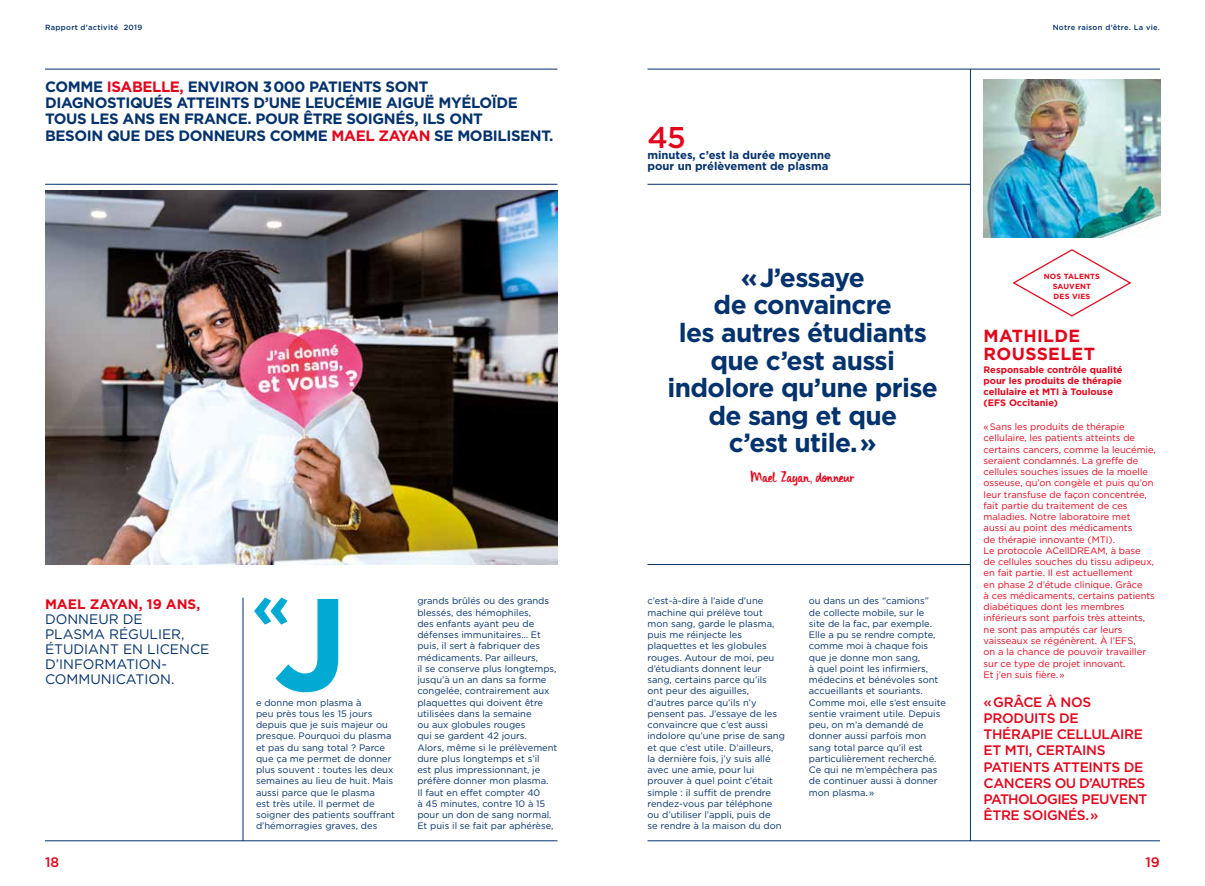
<style>
.page{position:relative;width:1205px;height:886px;background:#fff}
.page>*{position:absolute;margin:0;border:0;box-sizing:border-box;transform-origin:0 0}
.t1{font:700 131.38px "Gotham";color:#00aad3}
.t2{font:700 60px "Gotham";color:#00aad3}
.t3{font:500 30px "Gotham";color:#e3051b}
.t4{font:700 26.25px/27.5px "Gotham";letter-spacing:-.025em;color:#03326c;text-align:center}
.t5{font:700 17.5px/17.5px "Gotham";letter-spacing:.02em;color:#e3051b}
.t6{font:16.25px "DK Uncle Edward";letter-spacing:-.045em;color:#e3051b}
.t7{font:700 15px/16.2px "Gotham";letter-spacing:-.025em;color:#03326c}
.t8{font:500 13.75px/16.2px "Gotham";letter-spacing:-.025em;color:#e3051b}
.t9{font:13.75px/15px "Gotham";color:#03326c}
.t10{font:700 13.75px "Gotham";color:#e3051b}
.t11{font:700 11.25px/11.2px "Gotham";color:#03326c}
.t12{font:9.38px/11.2px "Gotham";color:#03326c}
.t13{font:9.38px/11.2px "Gotham";color:#e3051b}
.t14{font:700 9.38px/11.2px "Gotham";color:#e3051b}
.t15{font:500 7.5px "Gotham";letter-spacing:.04em;color:#03326c}
.t16{font:700 7.5px/10px "Gotham";letter-spacing:.02em;color:#e3051b;text-align:center}
.s1{color:#e3051b}
</style>
<div class="page">
<hr style="left:45px;top:69px;width:512px;height:1px;background:#03326c">
<hr style="left:647px;top:69px;width:513px;height:1px;background:#03326c">
<hr style="left:45px;top:840px;width:512px;height:1px;background:#03326c">
<hr style="left:647px;top:840px;width:513px;height:1px;background:#03326c">
<hr style="left:45px;top:184px;width:512px;height:1px;background:#03326c">
<hr style="left:647px;top:184px;width:323px;height:1px;background:#03326c">
<hr style="left:970px;top:69px;width:1px;height:772px;background:#03326c">
<hr style="left:243px;top:598px;width:1px;height:243px;background:#03326c">
<img style="left:45px;top:191px;width:512px;height:374px">
<hr style="left:647px;top:564px;width:323px;height:1px;background:#03326c">
<img style="left:983px;top:80px;width:177px;height:158px">
<svg style="left:1012px;top:249px;width:120px;height:68px"></svg>
<p class="t15" style="left:45px;top:22px;width:99px">Rapport d’activité 2019</p>
<p class="t15" style="left:1052px;top:22px;width:109px">Notre raison d’être. La vie.</p>
<h3 class="t7" style="left:45px;top:78px;width:510px">COMME <span class="s1">ISABELLE,</span> ENVIRON 3 000 PATIENTS SONT DIAGNOSTIQUÉS ATTEINTS D’UNE LEUCÉMIE AIGUË MYÉLOÏDE TOUS LES ANS EN FRANCE. POUR ÊTRE SOIGNÉS, ILS ONT<br>BESOIN QUE DES DONNEURS COMME <span class="s1">MAEL ZAYAN</span> SE MOBILISENT.</h3>
<h3 class="t10" style="left:45px;top:595px;width:157px">MAEL ZAYAN, 19 ANS,</h3>
<h3 class="t9" style="left:45px;top:611px;width:166px">DONNEUR DE<br>PLASMA RÉGULIER,<br>ÉTUDIANT EN LICENCE<br>D’INFORMATION-<br>COMMUNICATION.</h3>
<h2 class="t2" style="left:252px;top:566px;width:40px">«</h2>
<h1 class="t1" style="left:274px;top:557px;width:76px">J</h1>
<p class="t12" style="left:256px;top:696px;width:141px">e donne mon plasma à<br>peu près tous les 15 jours depuis que je suis majeur ou presque. Pourquoi du plasma et pas du sang total ? Parce que ça me permet de donner plus souvent : toutes les deux semaines au lieu de huit. Mais aussi parce que le plasma<br>est très utile. Il permet de soigner des patients souffrant d’hémorragies graves, des</p>
<p class="t12" style="left:417px;top:595px;width:141px">grands brûlés ou des grands blessés, des hémophiles,<br>des enfants ayant peu de défenses immunitaires… Et puis, il sert à fabriquer des médicaments. Par ailleurs,<br>il se conserve plus longtemps, jusqu’à un an dans sa forme congelée, contrairement aux plaquettes qui doivent être utilisées dans la semaine<br>ou aux globules rouges<br>qui se gardent 42 jours.<br>Alors, même si le prélèvement dure plus longtemps et s’il<br>est plus impressionnant, je préfère donner mon plasma.<br>Il faut en effet compter 40<br>à 45 minutes, contre 10 à 15 pour un don de sang normal.<br>Et puis il se fait par aphérèse,</p>
<h3 class="t3" style="left:647px;top:117px;width:40px">45</h3>
<p class="t11" style="left:647px;top:149px;width:185px">minutes, c’est la durée moyenne pour un prélèvement de plasma</p>
<h3 class="t4" style="left:667px;top:264px;width:272px">« J’essaye<br>de convaincre<br>les autres étudiants que c’est aussi indolore qu’une prise de sang et que<br>c’est utile. »</h3>
<h3 class="t6" style="left:750px;top:468px;width:106px">Mael Zayan, donneur</h3>
<p class="t12" style="left:647px;top:595px;width:139px">c’est-à-dire à l’aide d’une machine qui prélève tout mon sang, garde le plasma, puis me réinjecte les plaquettes et les globules rouges. Autour de moi, peu d’étudiants donnent leur sang, certains parce qu’ils<br>ont peur des aiguilles, d’autres parce qu’ils n’y pensent pas. J’essaye de les convaincre que c’est aussi indolore qu’une prise de sang et que c’est utile. D’ailleurs,<br>la dernière fois, j’y suis allé avec une amie, pour lui prouver à quel point c’était simple : il suffit de prendre rendez-vous par téléphone ou d’utiliser l’appli, puis de<br>se rendre à la maison du don</p>
<p class="t12" style="left:809px;top:595px;width:139px">ou dans un des “camions”<br>de collecte mobile, sur le<br>site de la fac, par exemple.<br>Elle a pu se rendre compte, comme moi à chaque fois que je donne mon sang,<br>à quel point les infirmiers, médecins et bénévoles sont accueillants et souriants.<br>Comme moi, elle s’est ensuite sentie vraiment utile. Depuis peu, on m’a demandé de donner aussi parfois mon sang total parce qu’il est particulièrement recherché.<br>Ce qui ne m’empêchera pas de continuer aussi à donner mon plasma. »</p>
<p class="t16" style="left:1044px;top:271px;width:58px">NOS TALENTS<br>SAUVENT<br>DES VIES</p>
<h3 class="t5" style="left:983px;top:327px;width:113px">MATHILDE<br>ROUSSELET</h3>
<p class="t14" style="left:983px;top:364px;width:140px">Responsable contrôle qualité pour les produits de thérapie cellulaire et MTI à Toulouse (EFS Occitanie)</p>
<p class="t13" style="left:983px;top:421px;width:174px">« Sans les produits de thérapie cellulaire, les patients atteints de certains cancers, comme la leucémie, seraient condamnés. La greffe de cellules souches issues de la moelle osseuse, qu’on congèle et puis qu’on leur transfuse de façon concentrée, fait partie du traitement de ces maladies. Notre laboratoire met<br>aussi au point des médicaments<br>de thérapie innovante (MTI).<br>Le protocole ACellDREAM, à base<br>de cellules souches du tissu adipeux, en fait partie. Il est actuellement<br>en phase 2 d’étude clinique. Grâce<br>à ces médicaments, certains patients diabétiques dont les membres inférieurs sont parfois très atteints, ne sont pas amputés car leurs vaisseaux se régénèrent. À l’EFS,<br>on a la chance de pouvoir travailler sur ce type de projet innovant.<br>Et j’en suis fière. »</p>
<h3 class="t8" style="left:983px;top:693px;width:165px">« GRÂCE À NOS<br>PRODUITS DE<br>THÉRAPIE CELLULAIRE<br>ET MTI, CERTAINS<br>PATIENTS ATTEINTS DE<br>CANCERS OU D’AUTRES<br>PATHOLOGIES PEUVENT<br>ÊTRE SOIGNÉS. »</h3>
<h3 class="t8" style="left:45px;top:853px;width:16px">18</h3>
<h3 class="t8" style="left:1145px;top:853px;width:16px">19</h3>
</div>
